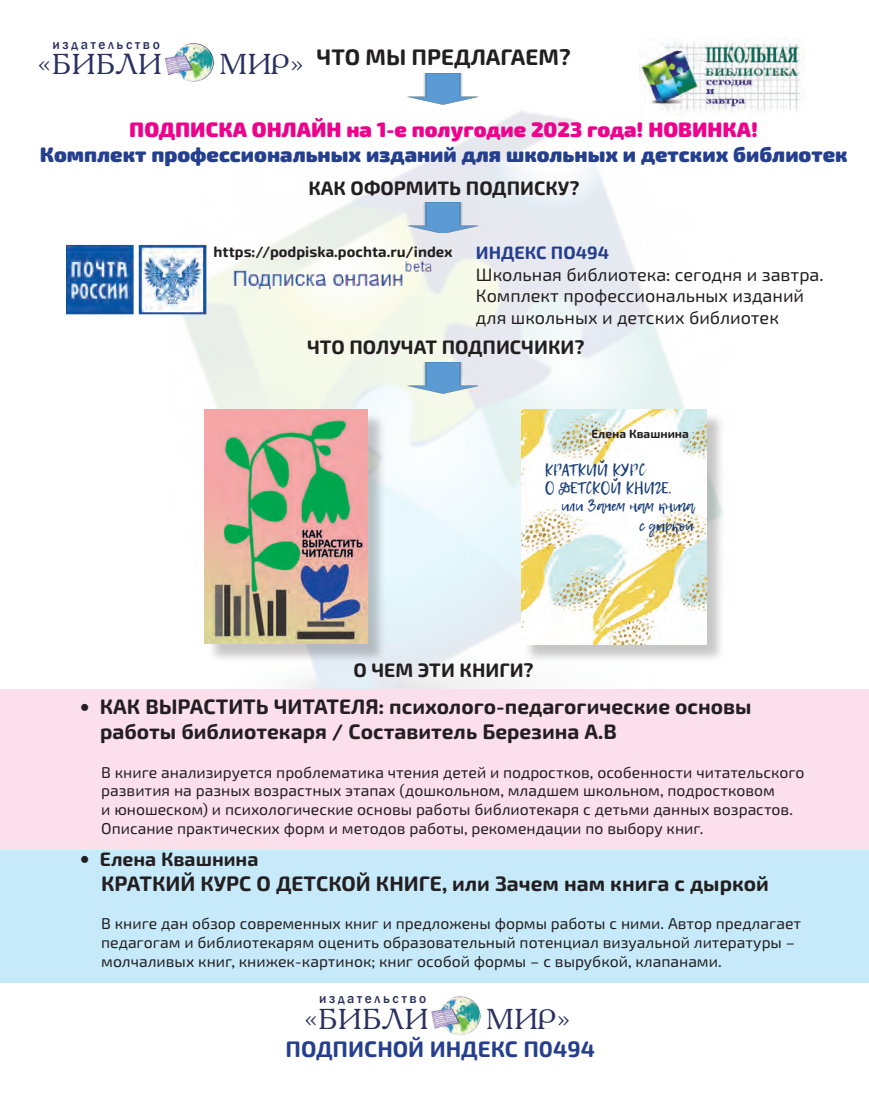
<style>
.page{position:relative;width:869px;height:1105px;background:#fff}
.page>*{position:absolute;margin:0;border:0;box-sizing:border-box;transform-origin:0 0}
.t1{font:28.65px "Academy C";color:#2a315f;scale:1.06 1}
.t2{font:700 22.5px "Exo Soft";color:#253f8e}
.t3{font:700 22.5px "Exo Soft";color:#231f20}
.t4{font:700 21px/25.2px "Exo Soft";color:#231f20}
.t5{font:900 21px "Exo Soft";color:#253f8e}
.t6{font:900 21px "Exo Soft";color:#ed028c}
.t7{font:700 19.5px "Exo Soft";color:#231f20}
.t8{font:18px/21.6px "Exo Soft";color:#231f20}
.t9{font:700 18px "Exo Soft";color:#253f8e}
.t10{font:15.75px/18.9px "Exo Soft";color:#231f20}
.t11{font:15px "Lemon Tuesday";color:#193f78}
.t12{font:700 15px "Exo Soft";color:#231f20}
.t13{font:500 13.65px "Franklin Gothic";letter-spacing:.2em;color:#2a315f}
.t14{font:700 12px "Exo Soft";color:#231f20}
.s1{font-size:28.2px}
</style>
<div class="page">
<div style="left:0;top:849px;width:868px;height:133px;background:#c6eafa"></div>
<div style="left:0;top:689px;width:868px;height:160px;background:#fbdfeb"></div>
<div style="left:523px;top:412px;width:201px;height:251px;background:#231f20;opacity:.25"></div>
<img style="left:521px;top:409px;width:184px;height:235px">
<div style="left:207px;top:412px;width:178px;height:251px;background:#231f20;opacity:.25"></div>
<img style="left:204px;top:409px;width:163px;height:234px">
<img style="left:407px;top:73px;width:71px;height:31px">
<img style="left:406px;top:202px;width:72px;height:31px">
<img style="left:406px;top:362px;width:72px;height:31px">
<img style="left:66px;top:245px;width:365px;height:69px">
<img style="left:165px;top:43px;width:49px;height:39px">
<img style="left:639px;top:39px;width:164px;height:76px">
<img style="left:431px;top:996px;width:50px;height:39px">
<p class="t13" style="left:52px;top:36px;width:109px">издательство</p>
<h1 class="t1" style="left:37px;top:46px;width:120px">«БИБЛИ</h1>
<h1 class="t1" style="left:219px;top:46px;width:82px">МИ<span class="s1">Р</span>»</h1>
<h2 class="t3" style="left:316px;top:44px;width:255px">ЧТО МЫ ПРЕДЛАГАЕМ?</h2>
<h3 class="t6" style="left:129px;top:116px;width:630px">ПОДПИСКА ОНЛАЙН на 1-е полугодие 2023 года! НОВИНКА!</h3>
<h3 class="t5" style="left:40px;top:142px;width:808px">Комплект профессиональных изданий для школьных и детских библиотек</h3>
<p class="t7" style="left:308px;top:177px;width:272px">КАК ОФОРМИТЬ ПОДПИСКУ?</p>
<p class="t12" style="left:213px;top:242px;width:240px">https://podpiska.pochta.ru/index</p>
<p class="t9" style="left:475px;top:242px;width:135px">ИНДЕКС ПО494</p>
<p class="t8" style="left:475px;top:263px;width:349px">Школьная библиотека: сегодня и завтра.<br>Комплект профессиональных изданий для школьных и детских библиотек</p>
<p class="t7" style="left:307px;top:336px;width:279px">ЧТО ПОЛУЧАТ ПОДПИСЧИКИ?</p>
<p class="t14" style="left:591px;top:426px;width:99px">Елена Квашнина</p>
<p class="t11" style="left:544px;top:461px;width:102px">КРАТКИЙ КУРС</p>
<p class="t11" style="left:544px;top:479px;width:128px">О ДЕТСКОЙ КНИГЕ,</p>
<p class="t11" style="left:561px;top:497px;width:134px">или Зачем нам книга</p>
<p class="t11" style="left:638px;top:517px;width:56px">с дыркой</p>
<p class="t7" style="left:353px;top:658px;width:182px">О ЧЕМ ЭТИ КНИГИ?</p>
<h3 class="t4" style="left:100px;top:693px;width:653px">КАК ВЫРАСТИТЬ ЧИТАТЕЛЯ: психолого-педагогические основы работы библиотекаря / Составитель Березина А.В</h3>
<p class="t10" style="left:101px;top:762px;width:704px">В книге анализируется проблематика чтения детей и подростков, особенности читательского развития на разных возрастных этапах (дошкольном, младшем школьном, подростковом<br>и юношеском) и психологические основы работы библиотекаря с детьми данных возрастов.<br>Описание практических форм и методов работы, рекомендации по выбору книг.</p>
<p class="t7" style="left:100px;top:847px;width:160px">Елена Квашнина</p>
<h3 class="t4" style="left:101px;top:871px;width:669px">КРАТКИЙ КУРС О ДЕТСКОЙ КНИГЕ, или Зачем нам книга с дыркой</h3>
<p class="t10" style="left:101px;top:914px;width:701px">В книге дан обзор современных книг и предложены формы работы с ними. Автор предлагает педагогам и библиотекарям оценить образовательный потенциал визуальной литературы – молчаливых книг, книжек-картинок; книг особой формы – с вырубкой, клапанами.</p>
<p class="t13" style="left:319px;top:989px;width:109px">издательство</p>
<h1 class="t1" style="left:303px;top:1000px;width:120px">«БИБЛИ</h1>
<h1 class="t1" style="left:485px;top:1000px;width:82px">МИ<span class="s1">Р</span>»</h1>
<h2 class="t2" style="left:285px;top:1035px;width:311px">ПОДПИСНОЙ ИНДЕКС П0494</h2>
</div>
